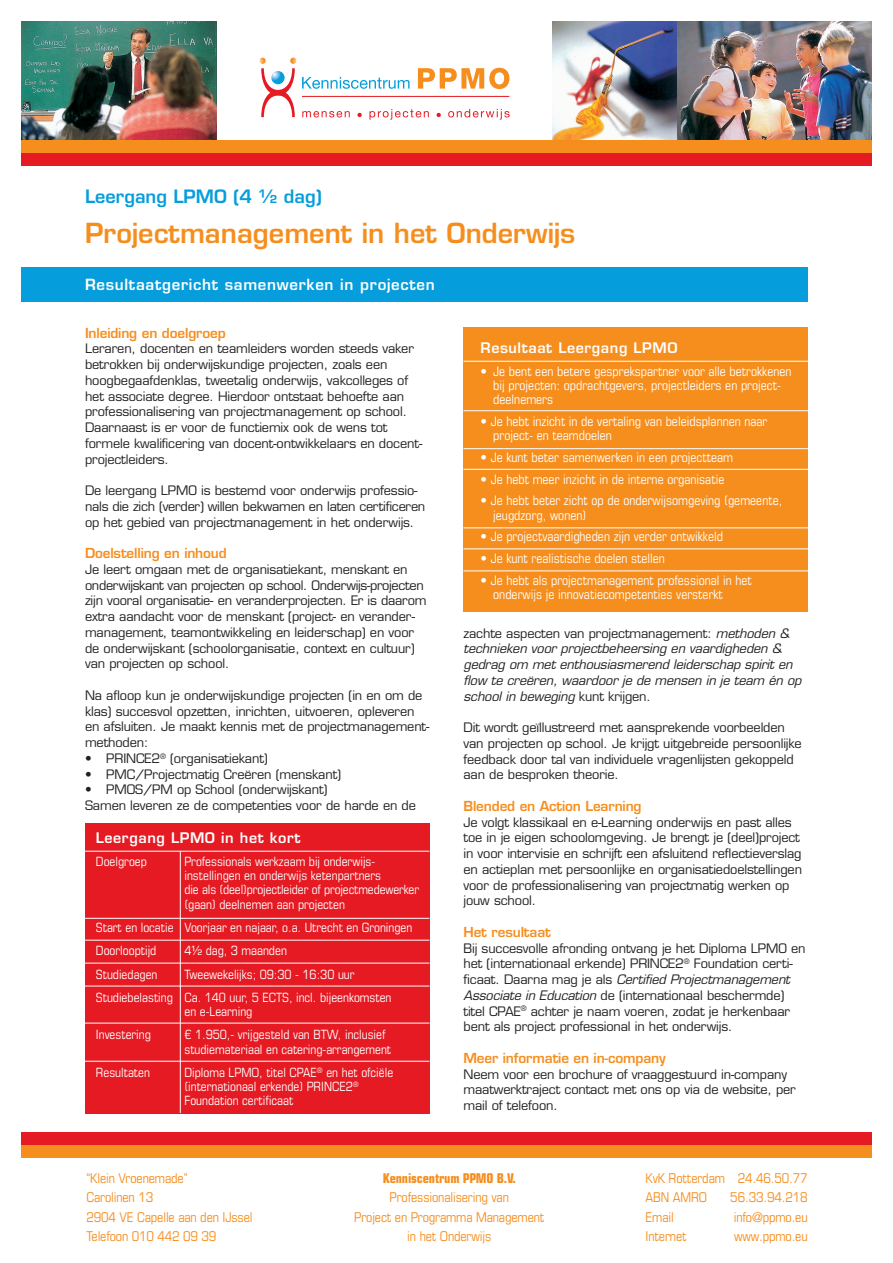
<style>
.page{position:relative;width:893px;height:1263px;background:#fff}
.page>*{position:absolute;margin:0;border:0;box-sizing:border-box;transform-origin:0 0}
.t1{font:600 27px "Eurostile LT Std";color:#f68e1e}
.t2{font:600 18px "Eurostile LT Std";color:#069ddc}
.t3{font:600 15px "Eurostile LT Std";letter-spacing:.045em;color:#fff}
.t4{font:600 14.25px "Eurostile LT Std";letter-spacing:.04em;color:#fff}
.t5{font:condensed 13.5px/19.5px "Eurostile LT Std";letter-spacing:-.01em;color:#f68e1e}
.t6{font:600 13.5px "Eurostile LT Std";letter-spacing:-.01em;color:#f68e1e}
.t7{font:700 condensed 13.5px "Eurostile LT Std";letter-spacing:-.01em;color:#f68e1e}
.t8{font:condensed 13.05px/14.2px "Eurostile LT Std";color:#fff}
.t9{font:12.75px/15.8px "Eurostile LT Std";letter-spacing:-.01em;color:#231f20}
.t10{font:condensed 12.75px/14.2px "Eurostile LT Std";color:#fff}
.t11{font:italic 12.75px/15.8px "Eurostile LT Std";letter-spacing:-.01em;color:#231f20}
.s1{font-style:normal}
.s2{font-style:italic}
</style>
<div class="page">
<div style="left:21px;top:268px;width:787px;height:34px;background:#069ddc"></div>
<img style="left:21px;top:21px;width:196px;height:119px">
<img style="left:553px;top:21px;width:319px;height:119px">
<svg style="left:259px;top:57px;width:251px;height:63px"></svg>
<hr style="left:302px;top:96px;width:207px;height:1px;background:#e51a23">
<div style="left:21px;top:140px;width:851px;height:13px;background:#f68e1e"></div>
<div style="left:21px;top:153px;width:851px;height:12px;background:#e51a23"></div>
<div style="left:463px;top:327px;width:345px;height:285px;background:#f68e1e"></div>
<div style="left:85px;top:823px;width:344px;height:291px;background:#e51a23"></div>
<div style="left:21px;top:1132px;width:851px;height:13px;background:#e51a23"></div>
<div style="left:21px;top:1145px;width:851px;height:13px;background:#f68e1e"></div>
<hr style="left:463px;top:361px;width:345px;height:1px;background:#fff">
<hr style="left:463px;top:410px;width:345px;height:1px;background:#fff">
<hr style="left:463px;top:448px;width:345px;height:1px;background:#fff">
<hr style="left:463px;top:469px;width:345px;height:1px;background:#fff">
<hr style="left:463px;top:527px;width:345px;height:1px;background:#fff">
<hr style="left:463px;top:548px;width:345px;height:1px;background:#fff">
<hr style="left:463px;top:570px;width:345px;height:1px;background:#fff">
<hr style="left:85px;top:851px;width:344px;height:1px;background:#fff">
<hr style="left:85px;top:918px;width:344px;height:1px;background:#fff">
<hr style="left:85px;top:940px;width:344px;height:1px;background:#fff">
<hr style="left:85px;top:963px;width:344px;height:1px;background:#fff">
<hr style="left:85px;top:986px;width:344px;height:1px;background:#fff">
<hr style="left:85px;top:1023px;width:344px;height:1px;background:#fff">
<hr style="left:85px;top:1061px;width:344px;height:1px;background:#fff">
<hr style="left:180px;top:851px;width:1px;height:262px;background:#fff">
<h2 class="t2" style="left:85px;top:185px;width:239px">Leergang LPMO (4 ½ dag)</h2>
<h1 class="t1" style="left:85px;top:216px;width:492px">Projectmanagement in het Onderwijs</h1>
<p class="t3" style="left:85px;top:275px;width:351px">Resultaatgericht samenwerken in projecten</p>
<p class="t6" style="left:85px;top:324px;width:142px">Inleiding en doelgroep</p>
<p class="t9" style="left:85px;top:341px;width:339px">Leraren, docenten en teamleiders worden steeds vaker betrokken bij onderwijskundige projecten, zoals een hoogbegaafdenklas, tweetalig onderwijs, vakcolleges of het associate degree. Hierdoor ontstaat behoefte aan professionalisering van projectmanagement op school.<br>Daarnaast is er voor de functiemix ook de wens tot formele kwalificering van docent-ontwikkelaars en docent&shy;projectleiders.</p>
<p class="t9" style="left:85px;top:483px;width:342px">De leergang LPMO is bestemd voor onderwijs professio&shy;nals die zich (verder) willen bekwamen en laten certificeren op het gebied van projectmanagement in het onderwijs.</p>
<p class="t6" style="left:85px;top:545px;width:143px">Doelstelling en inhoud</p>
<p class="t9" style="left:85px;top:561px;width:343px">Je leert omgaan met de organisatiekant, menskant en onderwijskant van projecten op school. Onderwijs-projecten zijn vooral organisatie- en veranderprojecten. Er is daarom extra aandacht voor de menskant (project- en verander&shy;management, teamontwikkeling en leiderschap) en voor de onderwijskant (schoolorganisatie, context en cultuur) van projecten op school.</p>
<p class="t9" style="left:85px;top:687px;width:346px">Na afloop kun je onderwijskundige projecten (in en om de klas) succesvol opzetten, inrichten, uitvoeren, opleveren en afsluiten. Je maakt kennis met de projectmanagement&shy;methoden:</p>
<p class="t9" style="left:85px;top:750px;width:184px">• PRINCE2<sup>®</sup> (organisatiekant)</p>
<p class="t9" style="left:85px;top:766px;width:258px">• PMC/Projectmatig Creëren (menskant)</p>
<p class="t9" style="left:85px;top:782px;width:332px">• PMOS/PM op School (onderwijskant)<br>Samen leveren ze de competenties voor de harde en de</p>
<p class="t4" style="left:480px;top:339px;width:199px">Resultaat Leergang LPMO</p>
<p class="t8" style="left:493px;top:363px;width:300px;text-indent:-13px">• Je bent een betere gesprekspartner voor alle betrokkenen bij projecten: opdrachtgevers, projectleiders en project&shy;deelnemers</p>
<p class="t8" style="left:493px;top:414px;width:276px;text-indent:-13px">• Je hebt inzicht in de vertaling van beleidsplannen naar project- en teamdoelen</p>
<p class="t8" style="left:480px;top:450px;width:254px">• Je kunt beter samenwerken in een projectteam</p>
<p class="t8" style="left:480px;top:471px;width:245px">• Je hebt meer inzicht in de interne organisatie</p>
<p class="t8" style="left:493px;top:493px;width:291px;text-indent:-13px">• Je hebt beter zicht op de onderwijsomgeving (gemeente, jeugdzorg, wonen)</p>
<p class="t8" style="left:480px;top:529px;width:244px">• Je projectvaardigheden zijn verder ontwikkeld</p>
<p class="t8" style="left:480px;top:551px;width:186px">• Je kunt realistische doelen stellen</p>
<p class="t8" style="left:493px;top:573px;width:260px;text-indent:-13px">• Je hebt als projectmanagement professional in het onderwijs je innovatiecompetenties versterkt</p>
<p class="t11" style="left:463px;top:625px;width:340px"><span class="s1">zachte aspecten van projectmanagement:</span> methoden &amp; technieken voor projectbeheersing en vaardigheden &amp; gedrag om met enthousiasmerend leiderschap spirit en flow te creëren, waardoor je de mensen in je team én op school in beweging <span class="s1">kunt krijgen.</span></p>
<p class="t9" style="left:463px;top:719px;width:340px">Dit wordt geïllustreerd met aansprekende voorbeelden van projecten op school. Je krijgt uitgebreide persoonlijke feedback door tal van individuele vragenlijsten gekoppeld aan de besproken theorie.</p>
<p class="t6" style="left:463px;top:797px;width:180px">Blended en Action Learning</p>
<p class="t9" style="left:463px;top:814px;width:340px">Je volgt klassikaal en e-Learning onderwijs en past alles toe in je eigen schoolomgeving. Je brengt je (deel)project in voor intervisie en schrijft een afsluitend reflectieverslag en actieplan met persoonlijke en organisatiedoelstellingen voor de professionalisering van projectmatig werken op jouw school.</p>
<p class="t6" style="left:463px;top:923px;width:89px">Het resultaat</p>
<p class="t9" style="left:463px;top:940px;width:343px">Bij succesvolle afronding ontvang je het Diploma LPMO en het (internationaal erkende) PRINCE2<sup>®</sup> Foundation certi&shy;ficaat. Daarna mag je als <span class="s2">Certified Projectmanagement Associate in Education</span> de (internationaal beschermde) titel CPAE<sup>®</sup> achter je naam voeren, zodat je herkenbaar bent als project professional in het onderwijs.</p>
<p class="t6" style="left:463px;top:1049px;width:204px">Meer informatie en in-company</p>
<p class="t9" style="left:463px;top:1066px;width:334px">Neem voor een brochure of vraaggestuurd in-company maatwerktraject contact met ons op via de website, per mail of telefoon.</p>
<p class="t4" style="left:96px;top:829px;width:206px">Leergang LPMO in het kort</p>
<p class="t10" style="left:96px;top:854px;width:53px">Doelgroep</p>
<p class="t10" style="left:184px;top:854px;width:236px">Professionals werkzaam bij onderwijs&shy;instellingen en onderwijs ketenpartners<br>die als (deel)projectleider of projectmedewerker (gaan) deelnemen aan projecten</p>
<p class="t10" style="left:96px;top:915px;width:318px;line-height:23.2px">Start en locatie Voorjaar en najaar, o.a. Utrecht en Groningen<br>Doorlooptijd</p>
<p class="t10" style="left:184px;top:943px;width:104px">4½ dag, 3 maanden</p>
<p class="t10" style="left:96px;top:967px;width:63px">Studiedagen</p>
<p class="t10" style="left:96px;top:962px;width:297px;line-height:23.2px;text-indent:88px">Tweewekelijks; 09:30 - 16:30 uur<br>Studiebelasting Ca. 140 uur, 5 ECTS, incl. bijeenkomsten</p>
<p class="t10" style="left:184px;top:1004px;width:69px">en e-Learning</p>
<p class="t10" style="left:96px;top:1027px;width:57px">Investering</p>
<p class="t10" style="left:184px;top:1027px;width:208px">€ 1.950,- vrijgesteld van BTW, inclusief studiemateriaal en catering-arrangement</p>
<p class="t10" style="left:96px;top:1065px;width:56px">Resultaten</p>
<p class="t10" style="left:184px;top:1065px;width:210px">Diploma LPMO, titel CPAE<sup>®</sup> en het ofciële (internationaal erkende) PRINCE2<sup>®<br></sup>Foundation certificaat</p>
<p class="t7" style="left:383px;top:1170px;width:134px">Kenniscentrum PPMO B.V.</p>
<p class="t5" style="left:354px;top:1187px;width:192px;text-align:center">Professionalisering van<br>Project en Programma Management in het Onderwijs</p>
<p class="t5" style="left:86px;top:1168px;width:168px">“Klein Vroenemade”<br>Carolinen 13<br>2904 VE Capelle aan den IJssel<br>Telefoon 010 442 09 39</p>
<p class="t5" style="left:646px;top:1168px;width:164px">KvK Rotterdam 24.46.50.77<br>ABN AMRO</p>
<p class="t5" style="left:730px;top:1187px;width:79px">56.33.94.218</p>
<p class="t5" style="left:646px;top:1207px;width:30px">Email</p>
<p class="t5" style="left:734px;top:1207px;width:75px">info@ppmo.eu</p>
<p class="t5" style="left:646px;top:1226px;width:43px">Internet</p>
<p class="t5" style="left:734px;top:1226px;width:75px">www.ppmo.eu</p>
</div>
